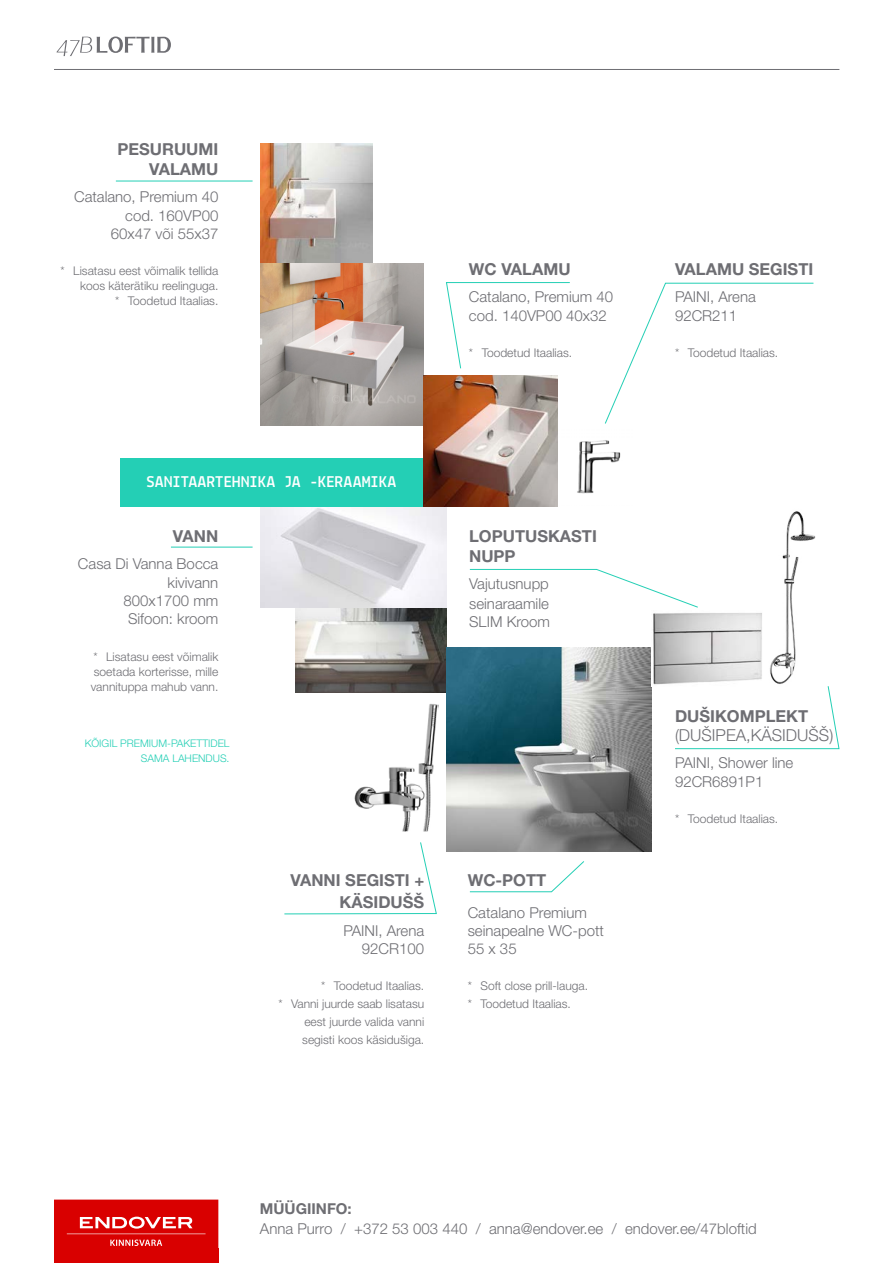
<style>
.page{position:relative;width:893px;height:1263px;background:#fff}
.page>*{position:absolute;margin:0;border:0;box-sizing:border-box;transform-origin:0 0}
.t1{font:700 16.5px/19.8px "Helvetica Neue LT Std";color:#6e6e73;text-align:right}
.t2{font:700 16.5px "Lekton";letter-spacing:.02em;color:#fff}
.t3{font:300 16.5px "Helvetica Neue LT Std";color:#6e6e73}
.Paragraph_Style_1{font:300 15px/19.8px "Helvetica Neue LT Std";color:#6e6e73}
.t4{font:700 15px "Helvetica Neue LT Std";color:#6e6e73}
.t5{font:300 12px/15px "Helvetica Neue LT Std";color:#6e6e73;text-align:justify}
.bullet{font:300 10.5px "Helvetica Neue LT Std";color:#24cfb5}
</style>
<div class="page">
<img style="left:261px;top:144px;width:112px;height:119px">
<hr style="left:54px;top:69px;width:785px;height:1px;background:#6e6e73">
<svg style="left:57px;top:37px;width:114px;height:19px"></svg>
<img style="left:770px;top:511px;width:46px;height:173px">
<img style="left:354px;top:704px;width:84px;height:128px">
<img style="left:296px;top:607px;width:151px;height:86px">
<img style="left:447px;top:648px;width:205px;height:203px">
<img style="left:653px;top:613px;width:109px;height:72px">
<img style="left:577px;top:440px;width:44px;height:54px">
<img style="left:261px;top:263px;width:162px;height:162px">
<img style="left:261px;top:506px;width:186px;height:101px">
<hr style="left:171px;top:547px;width:82px;height:1px;background:#24cfb5">
<svg style="left:469px;top:861px;width:116px;height:31px"></svg>
<svg style="left:604px;top:282px;width:210px;height:142px"></svg>
<svg style="left:469px;top:569px;width:229px;height:39px"></svg>
<svg style="left:675px;top:686px;width:165px;height:63px"></svg>
<hr style="left:116px;top:181px;width:137px;height:1px;background:#24cfb5">
<svg style="left:446px;top:282px;width:124px;height:87px"></svg>
<svg style="left:284px;top:842px;width:153px;height:73px"></svg>
<div style="left:120px;top:458px;width:303px;height:48px;background:#24cfb5"></div>
<svg style="left:54px;top:1199px;width:164px;height:50px;background:#dd1d1d"></svg>
<img style="left:423px;top:375px;width:135px;height:131px">
<div style="left:54px;top:1249px;width:164px;height:14px;background:#d90000"></div>
<p class="t1" style="left:118px;top:139px;width:102px">PESURUUMI<br>VALAMU</p>
<p class="Paragraph_Style_1" style="left:74px;top:187px;width:146px">Catalano, Premium 40</p>
<p class="Paragraph_Style_1" style="left:125px;top:205px;width:95px">cod. 160VP00</p>
<p class="Paragraph_Style_1" style="left:111px;top:223px;width:109px">60x47 või 55x37</p>
<p class="t5" style="left:60px;top:263px;width:159px;text-align:right">* Lisatasu eest võimalik tellida koos käterätiku reelinguga.</p>
<p class="t5" style="left:115px;top:293px;width:105px">* Toodetud Itaalias.</p>
<p class="t1" style="left:469px;top:259px;width:103px">WC VALAMU</p>
<p class="Paragraph_Style_1" style="left:469px;top:287px;width:146px">Catalano, Premium 40</p>
<p class="Paragraph_Style_1" style="left:469px;top:305px;width:139px">cod. 140VP00 40x32</p>
<p class="t5" style="left:469px;top:345px;width:105px">* Toodetud Itaalias.</p>
<p class="t2" style="left:146px;top:472px;width:251px">SANITAARTEHNIKA JA -KERAAMIKA</p>
<p class="t1" style="left:173px;top:526px;width:47px">VANN</p>
<p class="Paragraph_Style_1" style="left:78px;top:554px;width:142px">Casa Di Vanna Bocca</p>
<p class="Paragraph_Style_1" style="left:168px;top:572px;width:52px">kivivann</p>
<p class="Paragraph_Style_1" style="left:124px;top:590px;width:96px">800x1700 mm</p>
<p class="Paragraph_Style_1" style="left:128px;top:609px;width:92px">Sifoon: kroom</p>
<p class="t5" style="left:91px;top:649px;width:129px">* Lisatasu eest võimalik soetada korterisse, mille vannituppa mahub vann.</p>
<p class="bullet" style="left:85px;top:737px;width:146px">KÕIGIL PREMIUM-PAKETTIDEL</p>
<p class="bullet" style="left:141px;top:752px;width:90px">SAMA LAHENDUS.</p>
<p class="t1" style="left:469px;top:526px;width:129px;text-align:left">LOPUTUSKASTI<br>NUPP</p>
<p class="Paragraph_Style_1" style="left:469px;top:573px;width:81px">Vajutusnupp seinaraamile</p>
<p class="Paragraph_Style_1" style="left:469px;top:612px;width:82px">SLIM Kroom</p>
<p class="t1" style="left:290px;top:869px;width:135px;line-height:21.6px">VANNI SEGISTI +<br>KÄSIDUŠŠ</p>
<p class="Paragraph_Style_1" style="left:343px;top:921px;width:82px;line-height:18px;text-align:right">PAINI, Arena<br>92CR100</p>
<p class="t5" style="left:321px;top:978px;width:105px">* Toodetud Itaalias.</p>
<p class="t5" style="left:302px;top:994px;width:124px;line-height:18px;text-indent:-24px">* Vanni juurde saab lisatasu eest juurde valida vanni segisti koos käsidušiga.</p>
<p class="t1" style="left:468px;top:870px;width:80px">WC-POTT</p>
<p class="Paragraph_Style_1" style="left:468px;top:902px;width:121px">Catalano Premium</p>
<p class="Paragraph_Style_1" style="left:468px;top:920px;width:138px">seinapealne WC-pott</p>
<p class="Paragraph_Style_1" style="left:468px;top:938px;width:50px">55 x 35</p>
<p class="t5" style="left:468px;top:978px;width:122px">* Soft close prill-lauga.</p>
<p class="t5" style="left:468px;top:996px;width:105px">* Toodetud Itaalias.</p>
<p class="t1" style="left:675px;top:259px;width:140px">VALAMU SEGISTI</p>
<p class="Paragraph_Style_1" style="left:675px;top:287px;width:82px">PAINI, Arena</p>
<p class="Paragraph_Style_1" style="left:675px;top:305px;width:64px">92CR211</p>
<p class="t5" style="left:675px;top:345px;width:105px">* Toodetud Itaalias.</p>
<p class="t1" style="left:675px;top:705px;width:135px">DUŠIKOMPLEKT</p>
<p class="t3" style="left:675px;top:725px;width:160px">(DUŠIPEA,KÄSIDUŠŠ)</p>
<p class="Paragraph_Style_1" style="left:675px;top:753px;width:120px">PAINI, Shower line</p>
<p class="Paragraph_Style_1" style="left:675px;top:771px;width:90px">92CR6891P1</p>
<p class="t5" style="left:675px;top:811px;width:105px">* Toodetud Itaalias.</p>
<p class="t4" style="left:260px;top:1199px;width:93px">MÜÜGIINFO:</p>
<p class="Paragraph_Style_1" style="left:260px;top:1218px;width:498px">Anna Purro / +372 53 003 440 / anna@endover.ee / endover.ee/47bloftid</p>
</div>
